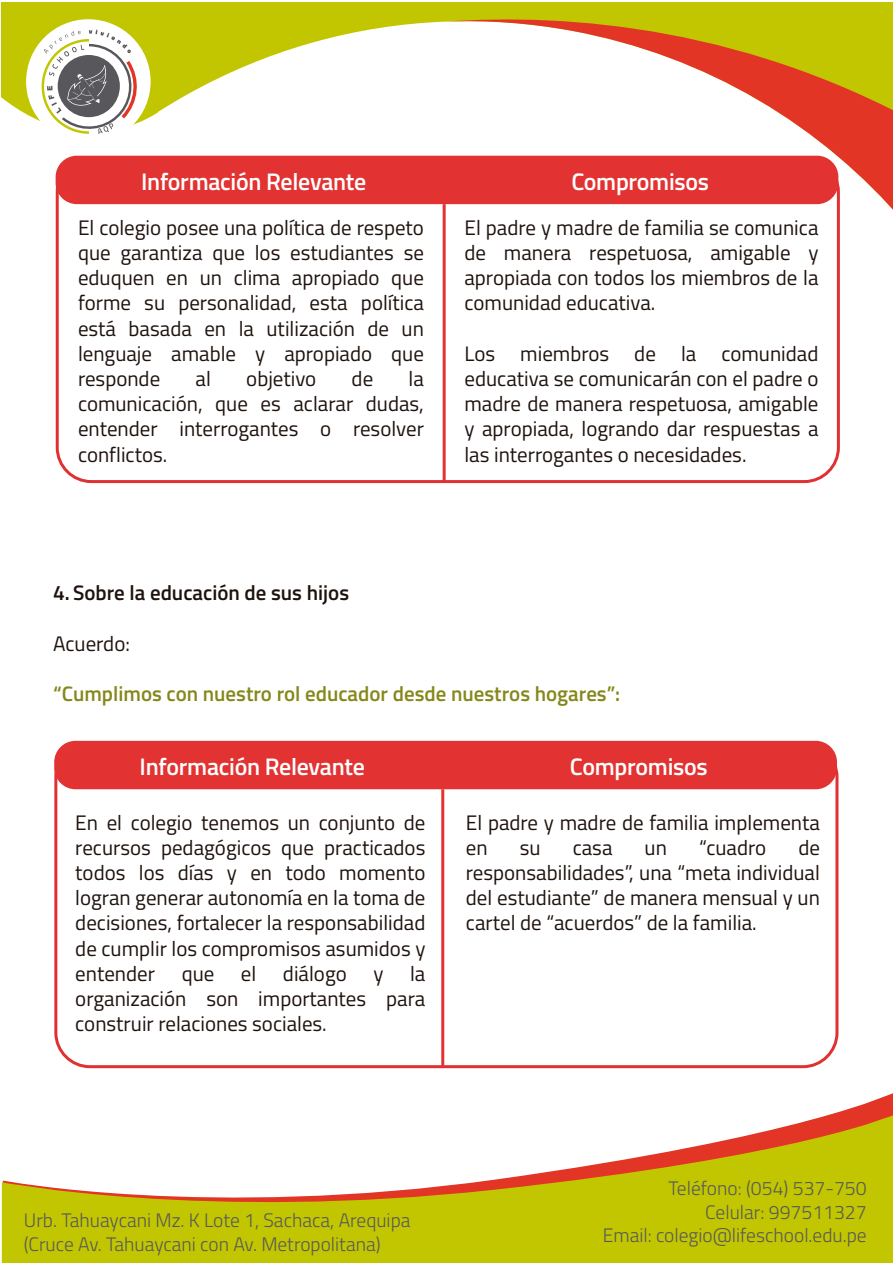
<style>
.page{position:relative;width:893px;height:1263px;background:#fff}
.page>*{position:absolute;margin:0;border:0;box-sizing:border-box;transform-origin:0 0}
.t1{font:600 24px "Titillium";letter-spacing:-.01em;color:#fff}
.t2{font:21px/25.2px "Titillium";color:#1e120d;text-align:justify}
.t3{font:600 21px "Titillium";color:#86871a}
.t4{font:600 21px "Titillium";color:#1e120d}
.t5{font:300 19.5px/23.4px "Titillium";color:#58585c}
</style>
<div class="page">
<svg style="left:1px;top:2px;width:892px;height:225px"></svg>
<svg style="left:446px;top:13px;width:447px;height:214px"></svg>
<svg style="left:828px;top:1093px;width:65px;height:22px"></svg>
<svg style="left:2px;top:1115px;width:891px;height:148px;fill:#c1c600"></svg>
<div style="left:57px;top:158px;width:781px;height:323px;background:#fff;border-radius:34px"></div>
<hr style="left:443px;top:204px;width:3px;height:277px;background:#e23231">
<div style="left:56px;top:156px;width:782px;height:48px;background:#e23231;border-radius:21px"></div>
<div style="left:26px;top:19px;width:125px;height:125px;background:#fff;border-radius:50%"></div>
<svg style="left:42px;top:30px;width:99px;height:104px"></svg>
<hr style="left:441px;top:789px;width:3px;height:278px;background:#e23231">
<div style="left:54px;top:741px;width:783px;height:48px;background:#e23231;border-radius:21px"></div>
<p class="t1" style="left:141px;top:163px;width:227px">Información Relevante</p>
<p class="t1" style="left:571px;top:163px;width:139px">Compromisos</p>
<p class="t2" style="left:78px;top:214px;width:347px">El colegio posee una política de respeto que garantiza que los estudiantes se eduquen en un clima apropiado que forme su personalidad, esta política está basada en la utilización de un lenguaje amable y apropiado que responde</p>
<p class="t2" style="left:464px;top:214px;width:356px">El padre y madre de familia se comunica de manera respetuosa, amigable y apropiada con todos los miembros de la comunidad educativa.</p>
<p class="t2" style="left:464px;top:340px;width:356px">Los miembros de la comunidad educativa se comunicarán con el padre o madre de manera respetuosa, amigable y apropiada, logrando dar respuestas a las interrogantes o necesidades.</p>
<p class="t2" style="left:78px;top:365px;width:347px;text-indent:331px">la comunicación, que es aclarar dudas, entender interrogantes o resolver conflictos.</p>
<p class="t2" style="left:196px;top:365px;width:17px">al</p>
<p class="t2" style="left:246px;top:365px;width:71px">objetivo</p>
<p class="t2" style="left:352px;top:365px;width:23px">de</p>
<p class="t4" style="left:53px;top:577px;width:297px">4. Sobre la educación de sus hijos</p>
<p class="t2" style="left:53px;top:630px;width:78px">Acuerdo:</p>
<p class="t3" style="left:53px;top:678px;width:569px">“Cumplimos con nuestro rol educador desde nuestros hogares”:</p>
<p class="t1" style="left:140px;top:748px;width:227px">Información Relevante</p>
<p class="t1" style="left:570px;top:748px;width:139px">Compromisos</p>
<p class="t2" style="left:75px;top:808px;width:352px">En el colegio tenemos un conjunto de recursos pedagógicos que practicados todos los días y en todo momento logran generar autonomía en la toma de decisiones, fortalecer la responsabilidad de cumplir los compromisos asumidos y entender</p>
<p class="t2" style="left:466px;top:808px;width:356px">El padre y madre de familia implementa en</p>
<p class="t2" style="left:466px;top:834px;width:356px;text-indent:332px">de responsabilidades”, una “meta individual del estudiante” de manera mensual y un cartel de “acuerdos” de la familia.</p>
<p class="t2" style="left:520px;top:834px;width:22px">su</p>
<p class="t2" style="left:573px;top:834px;width:41px">casa</p>
<p class="t2" style="left:645px;top:834px;width:24px">un</p>
<p class="t2" style="left:699px;top:834px;width:69px">“cuadro</p>
<p class="t2" style="left:182px;top:960px;width:34px">que</p>
<p class="t2" style="left:241px;top:960px;width:17px">el</p>
<p class="t2" style="left:283px;top:960px;width:65px">diálogo</p>
<p class="t2" style="left:373px;top:960px;width:12px">y</p>
<p class="t2" style="left:75px;top:960px;width:352px;text-indent:335px">la organización son importantes para construir relaciones sociales.</p>
<p class="t5" style="left:24px;top:1208px;width:388px">Urb. Tahuaycani Mz. K Lote 1, Sachaca, Arequipa (Cruce Av. Tahuaycani con Av. Metropolitana)</p>
<p class="t5" style="left:603px;top:1176px;width:265px;text-align:right">Teléfono: (054) 537-750<br>Celular: 997511327<br>Email: colegio@lifeschool.edu.pe</p>
</div>
